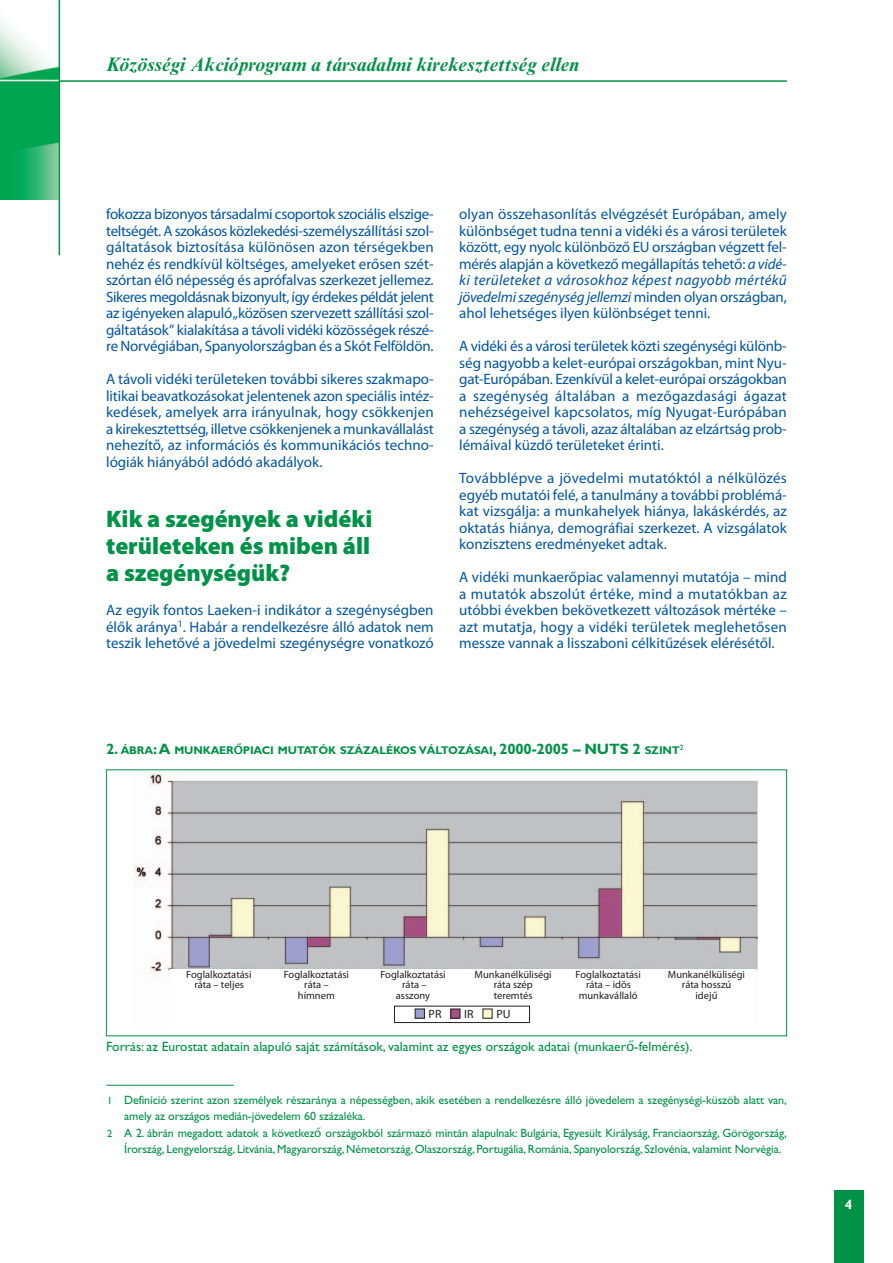
<style>
.page{position:relative;width:893px;height:1263px;background:#fff}
.page>*{position:absolute;margin:0;border:0;box-sizing:border-box;transform-origin:0 0}
.t1{font:900 24px/27px "Myriad Pro";color:#009247;text-align:justify}
.t2{font:italic 700 19.5px "Times New Roman MT Std";color:#009247}
.t3{font:15px/16.5px "Myriad Pro";color:#0156a5;text-align:justify}
.t4{font:13.5px "Gill Sans";color:#009247}
.t5{font:700 13.5px "Gill Sans";color:#fff}
.t6{font:12px "Gill Sans";letter-spacing:-.01em;color:#009247}
.t7{font:12px "Myriad Pro";color:#231f20}
.t8{font:700 11.25px "Gill Sans";letter-spacing:-.015em;color:#009247}
.t9{font:10.5px "Myriad Pro";color:#231f20}
.s1{font-style:italic}
.s2{font-size:15px}
.s3{font-family:"Lucida Grande"}
.s4{font-size:10.5px}
</style>
<div class="page">
<div style="left:833px;top:1191px;width:30px;height:72px;background:#009247"></div>
<img style="left:0;top:0;width:59px;height:200px">
<hr style="left:59px;top:80px;width:727px;height:2px;background:#009247">
<hr style="left:59px;top:0;width:1px;height:255px;background:#009247">
<img style="left:133px;top:772px;width:624px;height:201px">
<hr style="left:106px;top:1085px;width:128px;height:1px;background:#009247">
<div style="left:170px;top:970px;width:584px;height:61px;background:#fff"></div>
<div style="left:394px;top:1006px;width:135px;height:17px;border:1px solid #231f20"></div>
<div style="left:483px;top:1009px;width:9px;height:9px;background:#faf9d2"></div>
<div style="left:451px;top:1009px;width:9px;height:9px;background:#a84e82"></div>
<div style="left:450px;top:1009px;width:10px;height:9px;border:1px solid #231f20"></div>
<div style="left:415px;top:1009px;width:9px;height:9px;background:#9e9fce"></div>
<div style="left:415px;top:1009px;width:9px;height:9px;border:1px solid #231f20"></div>
<h2 class="t2" style="left:106px;top:57px;width:474px">Közösségi Akcióprogram a társadalmi kirekesztettség ellen</h2>
<p class="t3" style="left:106px;top:207px;width:329px">fokozza bizonyos társadalmi csoportok szociális elszige&shy;teltségét. A szokásos közlekedési-személyszállítási szol&shy;gáltatások biztosítása különösen azon térségekben nehéz és rendkívül költséges, amelyeket erősen szét&shy;szórtan élő népesség és aprófalvas szerkezet jellemez.<br>Sikeres megoldásnak bizonyult, így érdekes példát jelent az igényeken alapuló „közösen szervezett szállítási szol&shy;gáltatások” kialakítása a távoli vidéki közösségek részé&shy;re Norvégiában, Spanyolországban és a Skót Felföldön.</p>
<p class="t3" style="left:106px;top:372px;width:329px">A távoli vidéki területeken további sikeres szakmapo&shy;litikai beavatkozásokat jelentenek azon speciális intéz&shy;kedések, amelyek arra irányulnak, hogy csökkenjen a kirekesztettség, illetve csökkenjenek a munkavállalást nehezítő, az információs és kommunikációs techno&shy;lógiák hiányából adódó akadályok.</p>
<h1 class="t1" style="left:106px;top:507px;width:268px">Kik a szegények a vidéki területeken és miben áll a szegénységük?</h1>
<p class="t3" style="left:106px;top:603px;width:329px">Az egyik fontos Laeken-i indikátor a szegénységben élők aránya<sup>1</sup>. Habár a rendelkezésre álló adatok nem teszik lehetővé a jövedelmi szegénységre vonatkozó</p>
<p class="t3" style="left:459px;top:207px;width:329px">olyan összehasonlítás elvégzését Európában, amely különbséget tudna tenni a vidéki és a városi területek között, egy nyolc különböző EU országban végzett fel&shy;mérés alapján a következő megállapítás tehető: <span class="s1">a vidé&shy;ki területeket a városokhoz képest nagyobb mértékű jövedelmi szegénység jellemzi</span> minden olyan országban, ahol lehetséges ilyen különbséget tenni.</p>
<p class="t3" style="left:459px;top:339px;width:329px">A vidéki és a városi területek közti szegénységi különb&shy;ség nagyobb a kelet-európai országokban, mint Nyu&shy;gat-Európában. Ezenkívül a kelet-európai országokban a szegénység általában a mezőgazdasági ágazat nehézségeivel kapcsolatos, míg Nyugat-Európában a szegénység a távoli, azaz általában az elzártság prob&shy;lémáival küzdő területeket érinti.</p>
<p class="t3" style="left:459px;top:471px;width:329px">Továbblépve a jövedelmi mutatóktól a nélkülözés egyéb mutatói felé, a tanulmány a további problémá&shy;kat vizsgálja: a munkahelyek hiánya, lakáskérdés, az oktatás hiánya, demográfiai szerkezet. A vizsgálatok konzisztens eredményeket adtak.</p>
<p class="t3" style="left:459px;top:570px;width:329px">A vidéki munkaerőpiac valamennyi mutatója – mind a mutatók abszolút értéke, mind a mutatókban az utóbbi években bekövetkezett változások mértéke – azt mutatja, hogy a vidéki területek meglehetősen messze vannak a lisszaboni célkitűzések elérésétől.</p>
<p class="t8" style="left:106px;top:746px;width:579px"><span class="s2">2.</span> ÁBRA<span class="s2">:A</span> MUNKAER<span class="s3">Ő</span>PIACI MUTATÓK SZÁZALÉKOS VÁLTOZÁSAI<span class="s2">, 2000-2005 – NUTS 2</span> SZINT<sup>2</sup></p>
<p class="t9" style="left:186px;top:970px;width:67px">Foglalkoztatási</p>
<p class="t9" style="left:284px;top:970px;width:67px">Foglalkoztatási</p>
<p class="t9" style="left:380px;top:970px;width:67px">Foglalkoztatási</p>
<p class="t9" style="left:474px;top:970px;width:79px">Munkanélküliségi</p>
<p class="t9" style="left:575px;top:970px;width:67px">Foglalkoztatási</p>
<p class="t9" style="left:668px;top:970px;width:79px">Munkanélküliségi</p>
<p class="t9" style="left:194px;top:981px;width:51px">ráta – teljes</p>
<p class="t9" style="left:304px;top:981px;width:26px">ráta –</p>
<p class="t9" style="left:402px;top:981px;width:26px">ráta –</p>
<p class="t9" style="left:494px;top:981px;width:41px">ráta szép</p>
<p class="t9" style="left:586px;top:981px;width:46px">ráta – idõs</p>
<p class="t9" style="left:682px;top:981px;width:51px">ráta hosszú</p>
<p class="t9" style="left:298px;top:991px;width:38px">hímnem</p>
<p class="t9" style="left:396px;top:991px;width:36px">asszony</p>
<p class="t9" style="left:493px;top:991px;width:40px">teremtés</p>
<p class="t9" style="left:578px;top:991px;width:60px">munkavállaló</p>
<p class="t9" style="left:695px;top:991px;width:23px">idejű</p>
<p class="t7" style="left:428px;top:1010px;width:14px">PR</p>
<p class="t7" style="left:464px;top:1010px;width:11px">IR</p>
<p class="t7" style="left:496px;top:1010px;width:16px">PU</p>
<p class="t4" style="left:106px;top:1041px;width:588px">Forrás: az Eurostat adatain alapuló saját számítások, valamint az egyes országok adatai (munkaer<span class="s3">ő</span>-felmérés).</p>
<p class="t6" style="left:107px;top:1095px;width:681px"><span class="s4">1</span> Definíció szerint azon személyek részaránya a népességben, akik esetében a rendelkezésre álló jövedelem a szegénységi-küszöb alatt van,</p>
<p class="t6" style="left:124px;top:1112px;width:243px">amely az országos medián-jövedelem 60 százaléka.</p>
<p class="t6" style="left:107px;top:1128px;width:681px"><span class="s4">2</span> A 2. ábrán megadott adatok a következ<span class="s3">ő</span> országokból származó mintán alapulnak: Bulgária, Egyesült Királyság, Franciaország, Görögország,</p>
<p class="t6" style="left:124px;top:1145px;width:658px">Írország, Lengyelország, Litvánia, Magyarország, Németország, Olaszország, Portugália, Románia, Spanyolország, Szlovénia, valamint Norvégia.</p>
<p class="t5" style="left:844px;top:1200px;width:9px">4</p>
</div>
